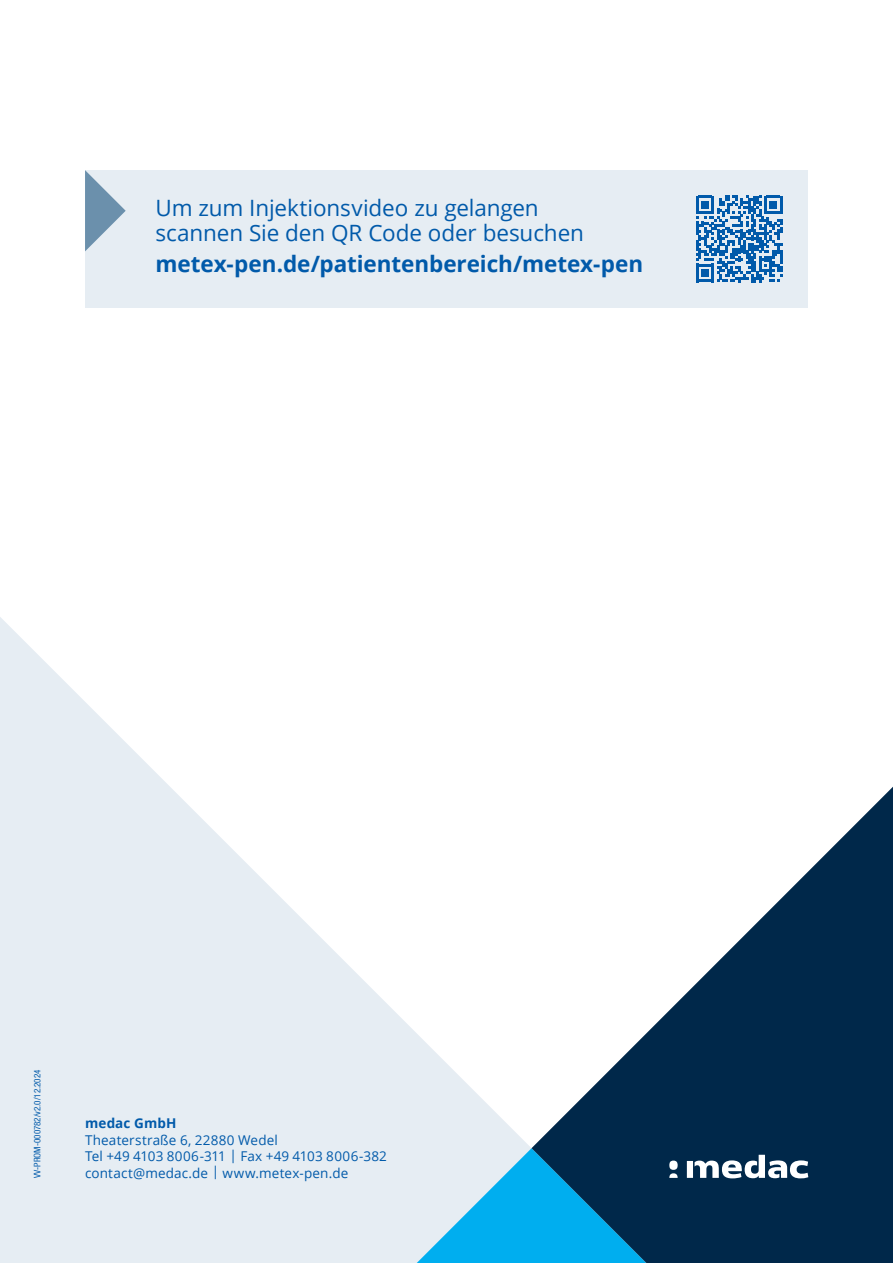
<style>
.page{position:relative;width:893px;height:1263px;background:#fff}
.page>*{position:absolute;margin:0;border:0;box-sizing:border-box;transform-origin:0 0}
.t1{font:22.5px/25.5px "Open Sans";letter-spacing:-.005em;color:#015aaa}
.t2{font:700 22.5px "Open Sans";letter-spacing:-.005em;color:#015aaa}
.t3{font:13.5px/16.5px "Open Sans";letter-spacing:.01em;color:#015aaa}
.t4{font:700 13.5px "Open Sans";letter-spacing:.01em;color:#015aaa}
.t5{font:condensed 9px "Helvetica Neue LT Com";color:#015aaa}
</style>
<div class="page">
<svg style="left:0;top:617px;width:531px;height:646px;fill:#e6edf3"></svg>
<svg style="left:417px;top:1148px;width:114px;height:115px;background:#75cef1"></svg>
<svg style="left:531px;top:787px;width:362px;height:476px;fill:#00284a"></svg>
<div style="left:85px;top:170px;width:723px;height:138px;background:#e6edf3"></div>
<svg style="left:85px;top:170px;width:41px;height:81px"></svg>
<div style="left:687px;top:1161px;width:6px;height:17px;background:#fff"></div>
<svg style="left:695px;top:1155px;width:113px;height:23px"></svg>
<div style="left:669px;top:1160px;width:9px;height:10px;background:#fff;border-radius:50%"></div>
<svg style="left:669px;top:1173px;width:9px;height:5px"></svg>
<svg style="left:696px;top:196px;width:86px;height:86px"></svg>
<h1 class="t1" style="left:156px;top:194px;width:430px">Um zum Injektionsvideo zu gelangen scannen Sie den QR Code oder besuchen</h1>
<h1 class="t2" style="left:156px;top:248px;width:489px">metex-pen.de/patientenbereich/metex-pen</h1>
<p class="t5" style="left:32px;top:1178px;width:110px;rotate:-90deg">VV-PROM-000782/v2.0/12.2024</p>
<p class="t4" style="left:85px;top:1114px;width:93px">medac GmbH</p>
<p class="t3" style="left:85px;top:1131px;width:303px">Theaterstraße 6, 22880 Wedel<br>Tel +49 4103 8006-311 | Fax +49 4103 8006-382 contact@medac.de | www.metex-pen.de</p>
</div>
